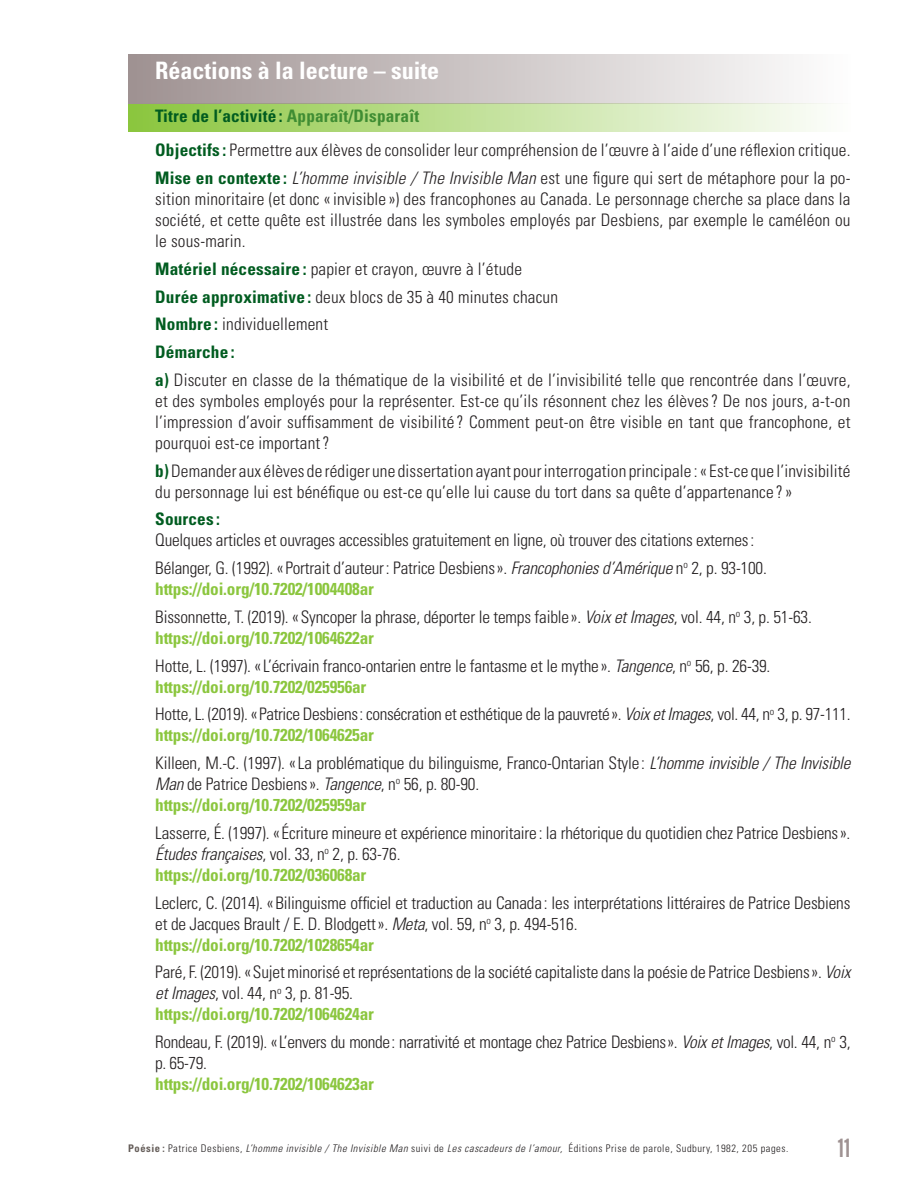
<style>
.page{position:relative;width:918px;height:1188px;background:#fff}
.page>*{position:absolute;margin:0;border:0;box-sizing:border-box;transform-origin:0 0}
.t1{font:700 condensed 24px "Univers";color:#fff}
.t2{font:21px "Oswald";color:#9f9292}
.t3{font:300 condensed 17.25px/21px "Univers";letter-spacing:-.01em;color:#231f20}
.t4{font:300 condensed 17.25px/27.8px "Univers";letter-spacing:.01em;color:#231f20}
.t5{font:700 condensed 17.25px "Univers";letter-spacing:-.01em;color:#8bc63e}
.t6{font:700 condensed 17.25px "Univers";letter-spacing:.01em;color:#015c20}
.t7{font:300 condensed 10.5px "Univers";letter-spacing:.05em;color:#231f20}
.s1{font-weight:700;color:#015c20}
.s2{font-weight:700;color:#3f8d33}
.s3{font-style:italic}
.s4{font-weight:700;color:#8bc63e}
.s5{font-weight:700;color:#645c58}
</style>
<div class="page">
<div style="left:128px;top:104px;width:722px;height:28px;background:linear-gradient(to right,#8ac53d,#fdfefc)"></div>
<div style="left:128px;top:54px;width:722px;height:50px;background:linear-gradient(to right,#9e9191,#fdfdfd)"></div>
<h1 class="t1" style="left:155px;top:56px;width:285px">Réactions à la lecture – suite</h1>
<p class="t4" style="left:155px;top:99px;width:697px;line-height:34.5px"><span class="s1">Titre de l’activité :</span> <span class="s2">Apparaît/Disparaît<br></span><span class="s1">Objectifs :</span> Permettre aux élèves de consolider leur compréhension de l’œuvre à l’aide d’une réflexion critique.</p>
<p class="t3" style="left:155px;top:168px;width:697px;text-align:justify"><span class="s1">Mise en contexte :</span> <span class="s3">L’homme invisible / The Invisible Man</span> est une figure qui sert de métaphore pour la po&shy;sition minoritaire (et donc «invisible ») des francophones au Canada. Le personnage cherche sa place dans la société, et cette quête est illustrée dans les symboles employés par Desbiens, par exemple le caméléon ou le sous-marin.</p>
<p class="t4" style="left:155px;top:255px;width:697px"><span class="s1">Matériel nécessaire :</span> papier et crayon, œuvre à l’étude<br><span class="s1">Durée approximative :</span> deux blocs de 35 à 40 minutes chacun<br><span class="s1">Nombre :</span> individuellement<br><span class="s1">Démarche :<br>a)</span> Discuter en classe de la thématique de la visibilité et de l’invisibilité telle que rencontrée dans l’œuvre,</p>
<p class="t3" style="left:155px;top:390px;width:697px;text-align:justify">et des symboles employés pour la représenter. Est-ce qu’ils résonnent chez les élèves? De nos jours, a-t-on l’impression d’avoir suffisamment de visibilité ? Comment peut-on être visible en tant que francophone, et pourquoi est-ce important?</p>
<p class="t4" style="left:155px;top:460px;width:697px;line-height:21px"><span class="s1">b)</span> Demander aux élèves de rédiger une dissertation ayant pour interrogation principale : « Est-ce que l’invisibilité du personnage lui est bénéfique ou est-ce qu’elle lui cause du tort dans sa quête d’appartenance ?»</p>
<p class="t6" style="left:155px;top:509px;width:66px">Sources :</p>
<p class="t3" style="left:155px;top:526px;width:613px;line-height:27.8px">Quelques articles et ouvrages accessibles gratuitement en ligne, où trouver des citations externes:<br>Bélanger, G. (1992). «Portrait d’auteur: Patrice Desbiens». <span class="s3">Francophonies d’Amérique</span> n<sup>o</sup> 2, p. 93-100.</p>
<p class="t3" style="left:155px;top:575px;width:658px;line-height:27.8px"><span class="s4">https://doi.org/10.7202/1004408ar<br></span>Bissonnette, T. (2019). «Syncoper la phrase, déporter le temps faible». <span class="s3">Voix et Images</span>, vol. 44, n<sup>o</sup> 3, p. 51-63.</p>
<p class="t3" style="left:155px;top:624px;width:617px;line-height:27.8px"><span class="s4">https://doi.org/10.7202/1064622ar<br></span>Hotte, L. (1997). «L’écrivain franco-ontarien entre le fantasme et le mythe». <span class="s3">Tangence</span>, n<sup>o</sup> 56, p. 26-39.</p>
<p class="t3" style="left:155px;top:673px;width:697px;line-height:27.8px"><span class="s4">https://doi.org/10.7202/025956ar<br></span>Hotte, L. (2019). «Patrice Desbiens: consécration et esthétique de la pauvreté». <span class="s3">Voix et Images</span>, vol. 44, n<sup>o</sup> 3, p. 97-111.</p>
<p class="t3" style="left:155px;top:721px;width:697px;line-height:27.8px"><span class="s4">https://doi.org/10.7202/1064625ar<br></span>Killeen, M.-C. (1997). «La problématique du bilinguisme, Franco-Ontarian Style: <span class="s3">L’homme invisible / The Invisible</span></p>
<p class="t3" style="left:155px;top:774px;width:325px"><span class="s3">Man</span> de Patrice Desbiens». <span class="s3">Tangence</span>, n<sup>o</sup> 56, p. 80-90. <span class="s4">https://doi.org/10.7202/025959ar</span></p>
<p class="t3" style="left:155px;top:822px;width:697px">Lasserre, É. (1997). «Écriture mineure et expérience minoritaire: la rhétorique du quotidien chez Patrice Desbiens».<br><span class="s3">Études françaises</span>, vol. 33, n<sup>o</sup> 2, p. 63-76.<br><span class="s4">https://doi.org/10.7202/036068ar</span></p>
<p class="t3" style="left:155px;top:892px;width:697px">Leclerc, C. (2014). «Bilinguisme officiel et traduction au Canada: les interprétations littéraires de Patrice Desbiens et de Jacques Brault / E. D. Blodgett». <span class="s3">Meta</span>, vol. 59, n<sup>o</sup> 3, p. 494-516.<br><span class="s4">https://doi.org/10.7202/1028654ar</span></p>
<p class="t3" style="left:155px;top:962px;width:697px">Paré, F. (2019). «Sujet minorisé et représentations de la société capitaliste dans la poésie de Patrice Desbiens». <span class="s3">Voix et Images</span>, vol. 44, n<sup>o</sup> 3, p. 81-95.<br><span class="s4">https://doi.org/10.7202/1064624ar</span></p>
<p class="t3" style="left:155px;top:1032px;width:697px">Rondeau, F. (2019). «L’envers du monde: narrativité et montage chez Patrice Desbiens». <span class="s3">Voix et Images</span>, vol. 44, n<sup>o</sup> 3, p. 65-79.</p>
<p class="t5" style="left:155px;top:1073px;width:220px">https://doi.org/10.7202/1064623ar</p>
<p class="t7" style="left:128px;top:1142px;width:662px"><span class="s5">Poésie :</span> Patrice Desbiens, <span class="s3">L’homme invisible / The Invisible Man</span> suivi de <span class="s3">Les cascadeurs de l’amour,</span> Éditions Prise de parole, Sudbury, 1982, 205 pages.</p>
<p class="t2" style="left:837px;top:1132px;width:15px">11</p>
</div>
